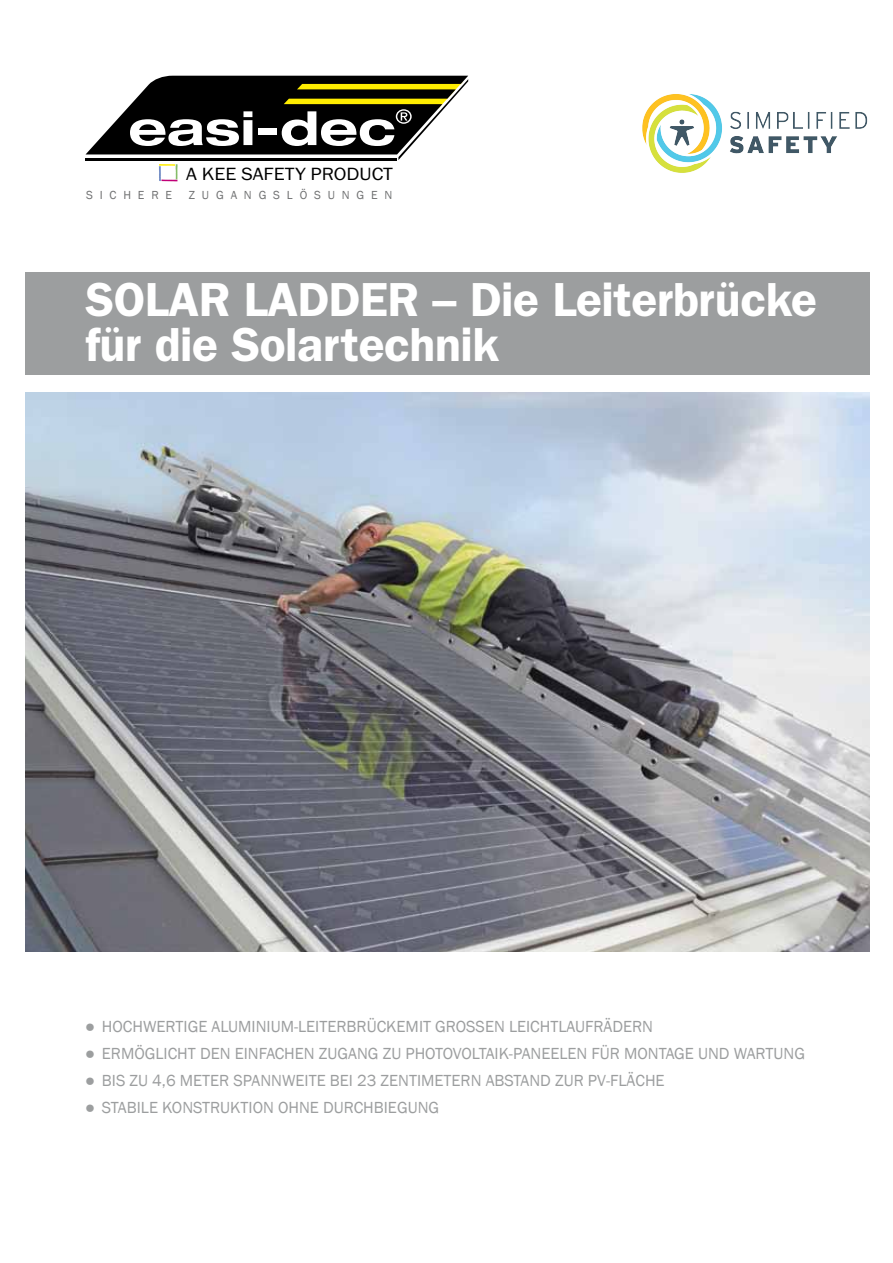
<style>
.page{position:relative;width:893px;height:1263px;background:#fff}
.page>*{position:absolute;margin:0;border:0;box-sizing:border-box;transform-origin:0 0}
.t1{font:600 48px/45px "ITC Franklin Gothic Std";letter-spacing:-.01em;color:#fff}
.t2{font:18.3px "Franklin Gothic";color:#000;scale:1.09 1}
.t3{font:16.5px "Franklin Gothic";color:#9c9e9f}
.t4{font:12px "Franklin Gothic";letter-spacing:.57em;color:#707172}
.s1{font-family:"ITC Franklin Gothic Std";font-weight:600;font-size:25.5px}
</style>
<div class="page">
<div style="left:26px;top:273px;width:844px;height:102px;background:#9c9e9f"></div>
<img style="left:26px;top:393px;width:844px;height:558px">
<svg style="left:86px;top:76px;width:382px;height:105px"></svg>
<img style="left:642px;top:94px;width:226px;height:79px">
<p class="t2" style="left:186px;top:163px;width:191px">A KEE SAFETY PRODUCT</p>
<p class="t4" style="left:86px;top:188px;width:88px">SICHERE</p>
<p class="t4" style="left:189px;top:188px;width:205px">ZUGANGSLÖSUNGEN</p>
<h1 class="t1" style="left:86px;top:277px;width:733px">SOLAR LADDER – Die Leiterbrücke für die Solartechnik</h1>
<p class="t3" style="left:82px;top:1016px;width:572px"><span class="s1">•</span> HOCHWERTIGE ALUMINIUM-LEITERBRÜCKEMIT GROSSEN LEICHTLAUFRÄDERN</p>
<p class="t3" style="left:82px;top:1043px;width:39px"><span class="s1">•</span> ERMÖGLICHT</p>
<p class="t3" style="left:200px;top:1043px;width:11px">DEN</p>
<p class="t3" style="left:235px;top:1043px;width:10px">EINFACHEN</p>
<p class="t3" style="left:319px;top:1043px;width:20px">ZUGANG</p>
<p class="t3" style="left:383px;top:1043px;width:43px">ZU PHOTO</p>
<p class="t3" style="left:453px;top:1043px;width:13px">VOLTAIK</p>
<p class="t3" style="left:509px;top:1043px;width:23px">-PANEELEN</p>
<p class="t3" style="left:591px;top:1043px;width:10px">FÜR</p>
<p class="t3" style="left:624px;top:1043px;width:24px">MONTAGE</p>
<p class="t3" style="left:698px;top:1043px;width:11px">UND</p>
<p class="t3" style="left:734px;top:1043px;width:18px">WARTUNG</p>
<p class="t3" style="left:82px;top:1070px;width:584px"><span class="s1">•</span> BIS ZU 4,6 METER SPANNWEITE BEI 23 ZENTIMETERN ABSTAND ZUR PV-FLÄCHE</p>
<p class="t3" style="left:82px;top:1097px;width:358px"><span class="s1">•</span> STABILE KONSTRUKTION OHNE DURCHBIEGUNG</p>
</div>
